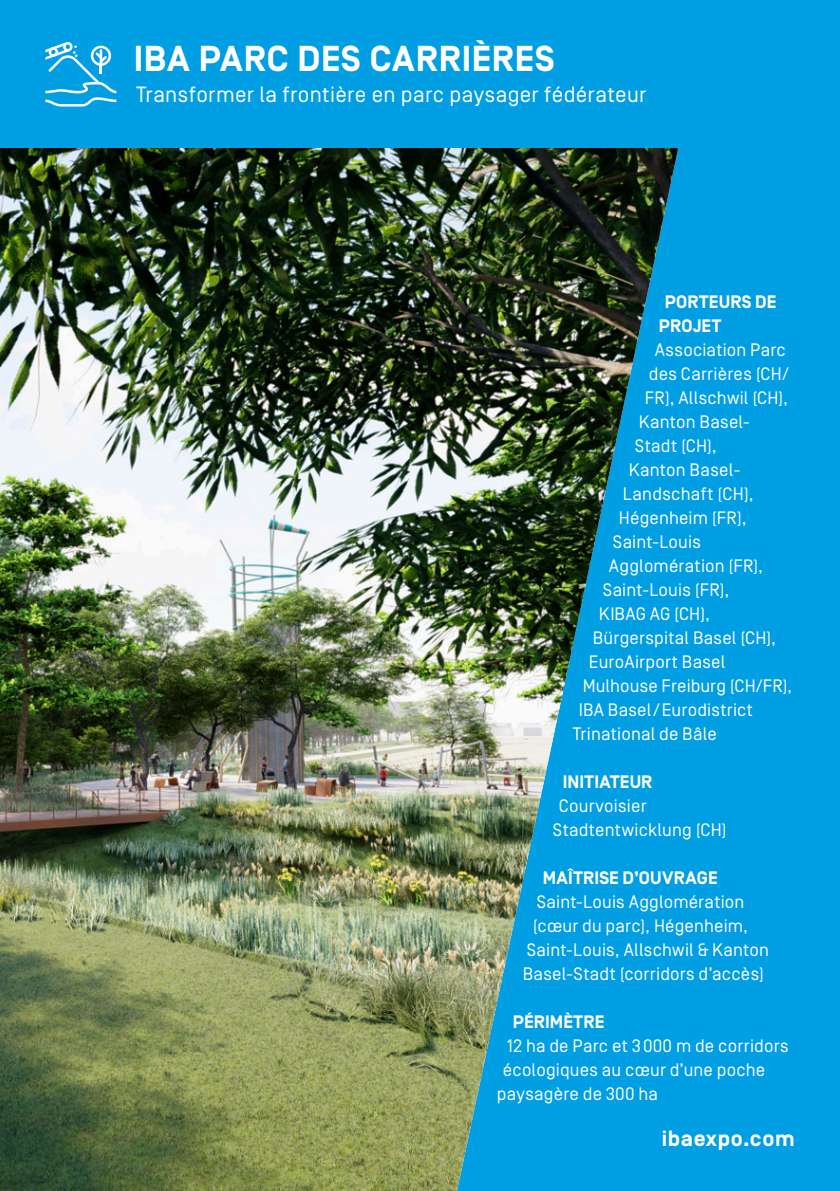
<style>
.page{position:relative;width:840px;height:1191px;background:#fff}
.page>*{position:absolute;margin:0;border:0;box-sizing:border-box;transform-origin:0 0}
.t1{font:700 36px "Simplon Norm";letter-spacing:.02em;color:#fff}
.t2{font:22px "Simplon Norm";letter-spacing:.015em;color:#fff}
.t3{font:700 22px "Simplon Norm";letter-spacing:.025em;color:#fff}
.t4{font:18px/24px "Simplon Norm";letter-spacing:.01em;color:#fff}
.t5{font:700 18px/24px "Simplon Norm";letter-spacing:.01em;color:#fff}
</style>
<div class="page">
<div style="left:0;top:0;width:839px;height:1191px;background:#009ee3"></div>
<img style="left:0;top:148px;width:678px;height:1043px">
<svg style="left:45px;top:42px;width:71px;height:65px"></svg>
<h1 class="t1" style="left:134px;top:39px;width:422px">IBA PARC DES CARRIÈRES</h1>
<p class="t2" style="left:136px;top:83px;width:511px">Transformer la frontière en parc paysager fédérateur</p>
<p class="t5" style="left:658px;top:291px;width:119px;text-indent:6px">PORTEURS DE<br>PROJET</p>
<p class="t4" style="left:654px;top:338px;width:132px">Association Parc</p>
<p class="t4" style="left:648px;top:362px;width:141px">des Carrières (CH/</p>
<p class="t4" style="left:644px;top:386px;width:145px">FR), Allschwil (CH),</p>
<p class="t4" style="left:638px;top:410px;width:113px">Kanton Basel-</p>
<p class="t4" style="left:634px;top:434px;width:83px">Stadt (CH),</p>
<p class="t4" style="left:628px;top:458px;width:113px">Kanton Basel-</p>
<p class="t4" style="left:622px;top:482px;width:132px">Landschaft (CH),</p>
<p class="t4" style="left:618px;top:506px;width:129px">Hégenheim (FR),</p>
<p class="t4" style="left:612px;top:530px;width:89px">Saint-Louis</p>
<p class="t4" style="left:608px;top:554px;width:156px">Agglomération (FR),</p>
<p class="t4" style="left:602px;top:578px;width:128px">Saint-Louis (FR),</p>
<p class="t4" style="left:598px;top:602px;width:112px">KIBAG AG (CH),</p>
<p class="t4" style="left:592px;top:626px;width:185px">Bürgerspital Basel (CH),</p>
<p class="t4" style="left:588px;top:650px;width:138px">EuroAirport Basel</p>
<p class="t4" style="left:582px;top:674px;width:211px">Mulhouse Freiburg (CH/FR),</p>
<p class="t4" style="left:578px;top:698px;width:175px">IBA Basel/Eurodistrict</p>
<p class="t4" style="left:572px;top:722px;width:145px">Trinational de Bâle</p>
<p class="t5" style="left:562px;top:771px;width:91px">INITIATEUR</p>
<p class="t4" style="left:552px;top:794px;width:175px;text-indent:6px">Courvoisier<br>Stadtentwicklung (CH)</p>
<p class="t5" style="left:542px;top:867px;width:176px">MAÎTRISE D’OUVRAGE</p>
<p class="t4" style="left:536px;top:890px;width:209px">Saint-Louis Agglomération</p>
<p class="t4" style="left:532px;top:914px;width:217px">(cœur du parc), Hégenheim,</p>
<p class="t4" style="left:526px;top:938px;width:243px">Saint-Louis, Allschwil &amp; Kanton</p>
<p class="t4" style="left:522px;top:962px;width:242px">Basel-Stadt (corridors d’accès)</p>
<p class="t5" style="left:512px;top:1011px;width:93px">PÉRIMÈTRE</p>
<p class="t4" style="left:506px;top:1034px;width:283px">12 ha de Parc et 3000 m de corridors</p>
<p class="t4" style="left:502px;top:1058px;width:264px">écologiques au cœur d’une poche</p>
<p class="t4" style="left:496px;top:1082px;width:162px">paysagère de 300 ha</p>
<p class="t3" style="left:661px;top:1126px;width:134px">ibaexpo.com</p>
</div>
